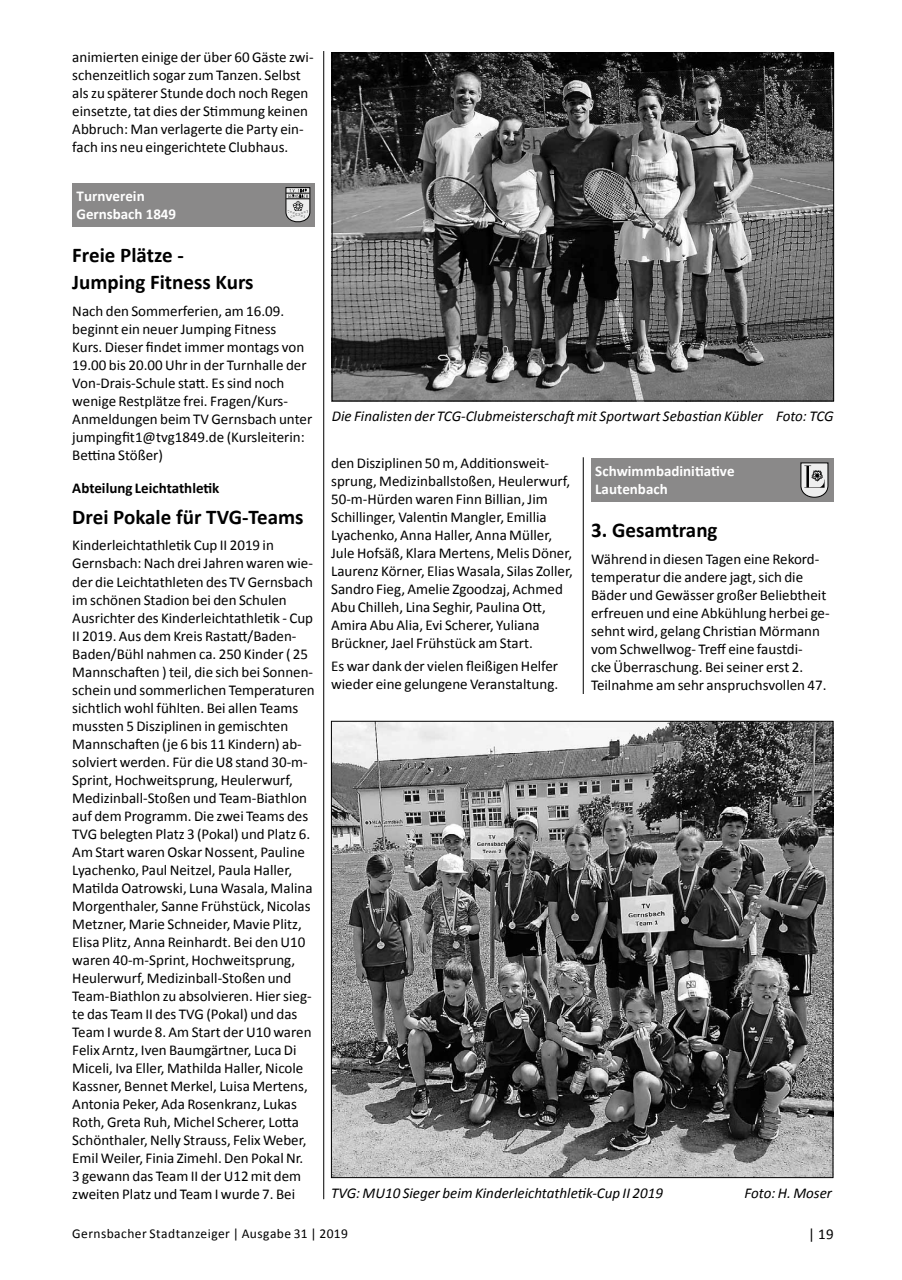
<style>
.page{position:relative;width:902px;height:1280px;background:#fff}
.page>*{position:absolute;margin:0;border:0;box-sizing:border-box;transform-origin:0 0}
.t1{font:700 21px/27px "Calibri";color:#000}
.t2{font:15px/18px "Calibri";color:#000}
.t3{font:italic 15px "Calibri";color:#000}
.t4{font:700 15px/18px "Calibri";color:#fff}
.t5{font:700 15px "Calibri";color:#000}
.t6{font:13.5px "Calibri";letter-spacing:.025em;color:#000}
</style>
<div class="page">
<hr style="left:323px;top:51px;width:1px;height:1148px;background:#000">
<hr style="left:583px;top:457px;width:1px;height:237px;background:#000">
<div style="left:72px;top:184px;width:243px;height:43px;background:#8a8989"></div>
<svg style="left:285px;top:187px;width:25px;height:36px"></svg>
<div style="left:591px;top:459px;width:242px;height:43px;background:#8a8989"></div>
<svg style="left:800px;top:462px;width:28px;height:36px"></svg>
<img style="left:334px;top:55px;width:497px;height:344px">
<img style="left:333px;top:723px;width:498px;height:453px">
<p class="t2" style="left:72px;top:48px;width:243px">animierten einige der über 60 Gäste zwi&shy;schenzeitlich sogar zum Tanzen. Selbst als zu späterer Stunde doch noch Regen einsetzte, tat dies der Stimmung keinen Abbruch: Man verlagerte die Party ein&shy;fach ins neu eingerichtete Clubhaus.</p>
<p class="t4" style="left:77px;top:187px;width:101px">Turnverein<br>Gernsbach 1849</p>
<h1 class="t1" style="left:72px;top:242px;width:183px">Freie Plätze -<br>Jumping Fitness Kurs</h1>
<p class="t2" style="left:72px;top:302px;width:241px">Nach den Sommerferien, am 16.09. beginnt ein neuer Jumping Fitness<br>Kurs. Dieser findet immer montags von 19.00 bis 20.00 Uhr in der Turnhalle der Von-Drais-Schule statt. Es sind noch wenige Restplätze frei. Fragen/Kurs-Anmeldungen beim TV Gernsbach unter jumpingfit1@tvg1849.de (Kursleiterin:<br>Bettina Stößer)</p>
<p class="t5" style="left:72px;top:478px;width:149px">Abteilung Leichtathletik</p>
<h1 class="t1" style="left:72px;top:503px;width:233px">Drei Pokale für TVG-Teams</h1>
<p class="t2" style="left:72px;top:536px;width:244px">Kinderleichtathletik Cup II 2019 in Gernsbach: Nach drei Jahren waren wie&shy;der die Leichtathleten des TV Gernsbach im schönen Stadion bei den Schulen Ausrichter des Kinderleichtathletik - Cup II 2019. Aus dem Kreis Rastatt/Baden-Baden/Bühl nahmen ca. 250 Kinder ( 25<br>Mannschaften ) teil, die sich bei Sonnen&shy;schein und sommerlichen Temperaturen sichtlich wohl fühlten. Bei allen Teams mussten 5 Disziplinen in gemischten Mannschaften (je 6 bis 11 Kindern) ab&shy;solviert werden. Für die U8 stand 30-m-Sprint, Hochweitsprung, Heulerwurf, Medizinball-Stoßen und Team-Biathlon auf dem Programm. Die zwei Teams des TVG belegten Platz 3 (Pokal) und Platz 6.<br>Am Start waren Oskar Nossent, Pauline Lyachenko, Paul Neitzel, Paula Haller, Matilda Oatrowski, Luna Wasala, Malina Morgenthaler, Sanne Frühstück, Nicolas Metzner, Marie Schneider, Mavie Plitz, Elisa Plitz, Anna Reinhardt. Bei den U10 waren 40-m-Sprint, Hochweitsprung, Heulerwurf, Medizinball-Stoßen und Team-Biathlon zu absolvieren. Hier sieg&shy;te das Team II des TVG (Pokal) und das Team I wurde 8. Am Start der U10 waren Felix Arntz, Iven Baumgärtner, Luca Di Miceli, Iva Eller, Mathilda Haller, Nicole Kassner, Bennet Merkel, Luisa Mertens, Antonia Peker, Ada Rosenkranz, Lukas Roth, Greta Ruh, Michel Scherer, Lotta Schönthaler, Nelly Strauss, Felix Weber, Emil Weiler, Finia Zimehl. Den Pokal Nr.<br>3 gewann das Team II der U12 mit dem zweiten Platz und Team I wurde 7. Bei</p>
<p class="t3" style="left:332px;top:406px;width:503px">Die Finalisten der TCG-Clubmeisterschaft mit Sportwart Sebastian Kübler Foto: TCG</p>
<p class="t2" style="left:331px;top:454px;width:243px">den Disziplinen 50 m, Additionsweit&shy;sprung, Medizinballstoßen, Heulerwurf, 50-m-Hürden waren Finn Billian, Jim Schillinger, Valentin Mangler, Emillia Lyachenko, Anna Haller, Anna Müller, Jule Hofsäß, Klara Mertens, Melis Döner, Laurenz Körner, Elias Wasala, Silas Zoller, Sandro Fieg, Amelie Zgoodzaj, Achmed Abu Chilleh, Lina Seghir, Paulina Ott, Amira Abu Alia, Evi Scherer, Yuliana Brückner, Jael Frühstück am Start.</p>
<p class="t2" style="left:331px;top:657px;width:228px">Es war dank der vielen fleißigen Helfer wieder eine gelungene Veranstaltung.</p>
<p class="t4" style="left:595px;top:462px;width:141px">Schwimmbadinitiative<br>Lautenbach</p>
<h1 class="t1" style="left:591px;top:517px;width:128px">3. Gesamtrang</h1>
<p class="t2" style="left:591px;top:550px;width:240px">Während in diesen Tagen eine Rekord&shy;temperatur die andere jagt, sich die Bäder und Gewässer großer Beliebtheit erfreuen und eine Abkühlung herbei ge&shy;sehnt wird, gelang Christian Mörmann vom Schwellwog- Treff eine faustdi-<br>cke Überraschung. Bei seiner erst 2.<br>Teilnahme am sehr anspruchsvollen 47.</p>
<p class="t3" style="left:331px;top:1182px;width:333px">TVG: MU10 Sieger beim Kinderleichtathletik-Cup II 2019</p>
<p class="t3" style="left:744px;top:1182px;width:89px">Foto: H. Moser</p>
<p class="t6" style="left:72px;top:1225px;width:277px">Gernsbacher Stadtanzeiger | Ausgabe 31 | 2019</p>
<p class="t2" style="left:808px;top:1225px;width:27px">| 19</p>
</div>
